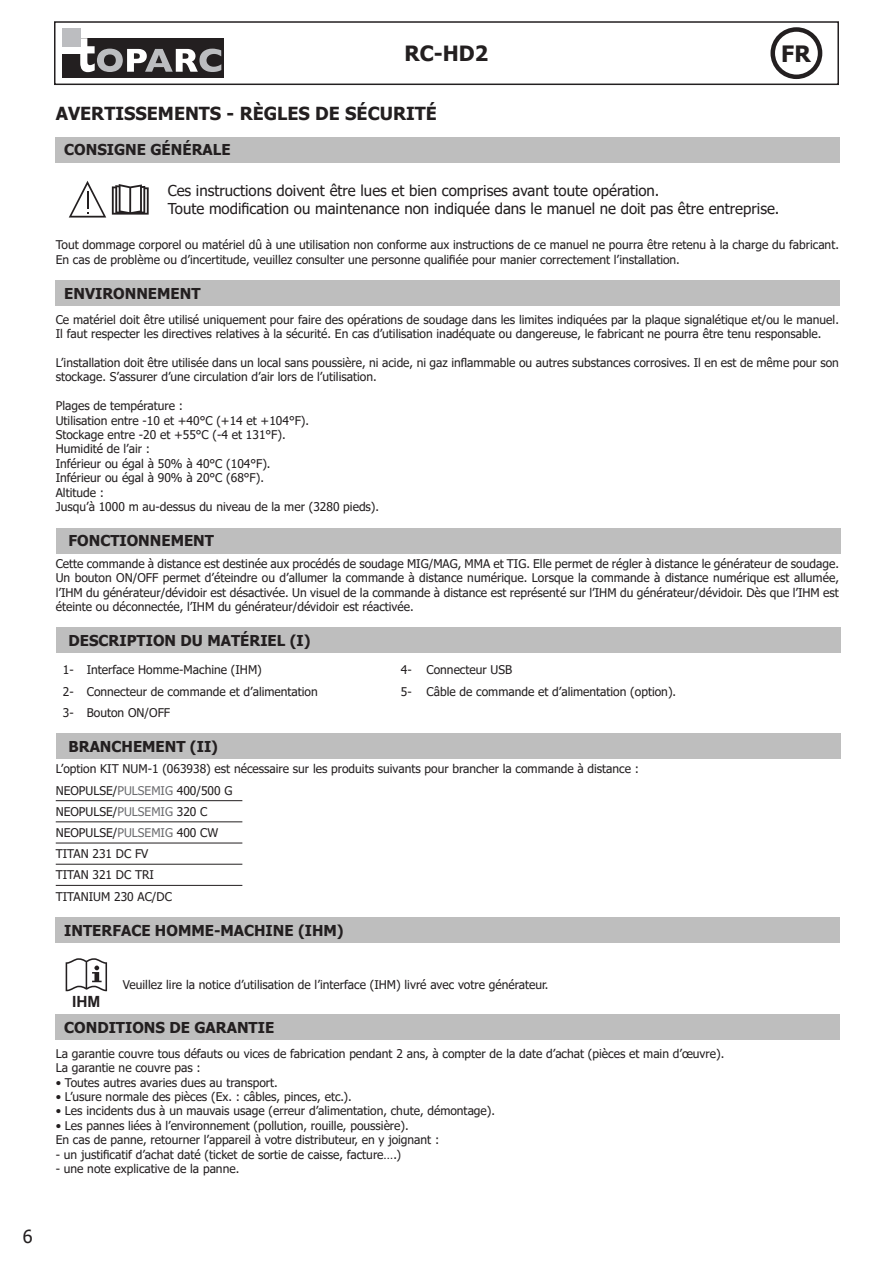
<style>
.page{position:relative;width:893px;height:1263px;background:#fff}
.page>*{position:absolute;margin:0;border:0;box-sizing:border-box;transform-origin:0 0}
.t1{font:700 22.5px "Tahoma";color:#231f20}
.t2{font:700 21px "Tahoma";color:#231f20}
.t3{font:700 18px "Tahoma";color:#231f20}
.t4{font:18px "Tahoma";color:#231f20}
.t5{font:700 15.45px "Arial";color:#231f20}
.t6{font:15px "Tahoma";color:#231f20}
.contenu{font:700 15px "Tahoma";color:#231f20}
.t7{font:12px/14.4px "Tahoma";color:#231f20}
.s1{color:#6c6d70}
</style>
<div class="page">
<div style="left:54px;top:21px;width:785px;height:64px;border:2px solid #231f20"></div>
<div style="left:770px;top:27px;width:52px;height:52px;border:4px solid #231f20;border-radius:50%"></div>
<div style="left:62px;top:38px;width:162px;height:40px;background:#231f20"></div>
<svg style="left:80px;top:38px;width:141px;height:34px"></svg>
<svg style="left:62px;top:46px;width:18px;height:7px"></svg>
<div style="left:62px;top:28px;width:18px;height:18px;background:#bcbdc0"></div>
<div style="left:56px;top:137px;width:784px;height:25px;background:#bebebe"></div>
<svg style="left:69px;top:181px;width:37px;height:37px"></svg>
<svg style="left:112px;top:184px;width:37px;height:31px"></svg>
<div style="left:56px;top:280px;width:784px;height:26px;background:#bebebe"></div>
<div style="left:56px;top:528px;width:785px;height:25px;background:#bebebe"></div>
<div style="left:56px;top:628px;width:785px;height:25px;background:#bebebe"></div>
<div style="left:56px;top:733px;width:785px;height:26px;background:#bebebe"></div>
<hr style="left:56px;top:800px;width:186px;height:1px;background:#231f20">
<hr style="left:56px;top:821px;width:186px;height:1px;background:#231f20">
<hr style="left:56px;top:843px;width:186px;height:1px;background:#231f20">
<hr style="left:56px;top:864px;width:186px;height:1px;background:#231f20">
<hr style="left:56px;top:885px;width:186px;height:1px;background:#231f20">
<div style="left:56px;top:917px;width:784px;height:26px;background:#bebebe"></div>
<svg style="left:66px;top:958px;width:41px;height:33px"></svg>
<div style="left:56px;top:1014px;width:784px;height:26px;background:#bebebe"></div>
<h3 class="t4" style="left:23px;top:1224px;width:11px">6</h3>
<h2 class="t2" style="left:405px;top:39px;width:85px">RC-HD2</h2>
<h1 class="t1" style="left:781px;top:38px;width:31px">FR</h1>
<p class="t3" style="left:56px;top:101px;width:383px">AVERTISSEMENTS - RÈGLES DE SÉCURITÉ</p>
<p class="contenu" style="left:64px;top:139px;width:168px">CONSIGNE GÉNÉRALE</p>
<p class="t6" style="left:168px;top:180px;width:493px">Ces instructions doivent être lues et bien comprises avant toute opération.</p>
<p class="t6" style="left:168px;top:198px;width:613px">Toute modification ou maintenance non indiquée dans le manuel ne doit pas être entreprise.</p>
<p class="t7" style="left:56px;top:238px;width:785px">Tout dommage corporel ou matériel dû à une utilisation non conforme aux instructions de ce manuel ne pourra être retenu à la charge du fabricant.</p>
<p class="t7" style="left:56px;top:253px;width:626px">En cas de problème ou d’incertitude, veuillez consulter une personne qualifiée pour manier correctement l’installation.</p>
<p class="contenu" style="left:64px;top:283px;width:138px">ENVIRONNEMENT</p>
<p class="t7" style="left:56px;top:313px;width:785px">Ce matériel doit être utilisé uniquement pour faire des opérations de soudage dans les limites indiquées par la plaque signalétique et/ou le manuel.<br>Il faut respecter les directives relatives à la sécurité. En cas d’utilisation inadéquate ou dangereuse, le fabricant ne pourra être tenu responsable.</p>
<p class="t7" style="left:56px;top:356px;width:785px">L’installation doit être utilisée dans un local sans poussière, ni acide, ni gaz inflammable ou autres substances corrosives. Il en est de même pour son stockage. S’assurer d’une circulation d’air lors de l’utilisation.</p>
<p class="t7" style="left:56px;top:399px;width:129px">Plages de température :</p>
<p class="t7" style="left:56px;top:414px;width:255px">Utilisation entre -10 et +40°C (+14 et +104°F).</p>
<p class="t7" style="left:56px;top:428px;width:231px">Stockage entre -20 et +55°C (-4 et 131°F).</p>
<p class="t7" style="left:56px;top:442px;width:96px">Humidité de l’air :</p>
<p class="t7" style="left:56px;top:457px;width:216px">Inférieur ou égal à 50% à 40°C (104°F).</p>
<p class="t7" style="left:56px;top:471px;width:210px">Inférieur ou égal à 90% à 20°C (68°F).</p>
<p class="t7" style="left:56px;top:486px;width:50px">Altitude :</p>
<p class="t7" style="left:56px;top:500px;width:325px">Jusqu’à 1000 m au-dessus du niveau de la mer (3280 pieds).</p>
<p class="contenu" style="left:69px;top:530px;width:147px">FONCTIONNEMENT</p>
<p class="t7" style="left:56px;top:557px;width:785px;text-align:justify">Cette commande à distance est destinée aux procédés de soudage MIG/MAG, MMA et TIG. Elle permet de régler à distance le générateur de soudage.<br>Un bouton ON/OFF permet d’éteindre ou d’allumer la commande à distance numérique. Lorsque la commande à distance numérique est allumée, l’IHM du générateur/dévidoir est désactivée. Un visuel de la commande à distance est représenté sur l’IHM du générateur/dévidoir. Dès que l’IHM est éteinte ou déconnectée, l’IHM du générateur/dévidoir est réactivée.</p>
<p class="contenu" style="left:69px;top:630px;width:244px">DESCRIPTION DU MATÉRIEL (I)</p>
<p class="t7" style="left:63px;top:663px;width:12px">1-</p>
<p class="t7" style="left:87px;top:663px;width:177px">Interface Homme-Machine (IHM)</p>
<p class="t7" style="left:401px;top:663px;width:12px">4-</p>
<p class="t7" style="left:427px;top:663px;width:87px">Connecteur USB</p>
<p class="t7" style="left:63px;top:685px;width:12px">2-</p>
<p class="t7" style="left:87px;top:685px;width:233px">Connecteur de commande et d’alimentation</p>
<p class="t7" style="left:401px;top:685px;width:12px">5-</p>
<p class="t7" style="left:427px;top:685px;width:251px">Câble de commande et d’alimentation (option).</p>
<p class="t7" style="left:63px;top:706px;width:12px">3-</p>
<p class="t7" style="left:87px;top:706px;width:85px">Bouton ON/OFF</p>
<p class="contenu" style="left:69px;top:736px;width:151px">BRANCHEMENT (II)</p>
<p class="t7" style="left:56px;top:763px;width:585px">L’option KIT NUM-1 (063938) est nécessaire sur les produits suivants pour brancher la commande à distance :</p>
<p class="t7" style="left:56px;top:784px;width:178px">NEOPULSE/<span class="s1">PULSEMIG</span> 400/500 G</p>
<p class="t7" style="left:56px;top:805px;width:153px">NEOPULSE/<span class="s1">PULSEMIG</span> 320 C</p>
<p class="t7" style="left:56px;top:826px;width:164px">NEOPULSE/<span class="s1">PULSEMIG</span> 400 CW</p>
<p class="t7" style="left:56px;top:847px;width:94px">TITAN 231 DC FV</p>
<p class="t7" style="left:56px;top:868px;width:100px">TITAN 321 DC TRI</p>
<p class="t7" style="left:56px;top:890px;width:118px">TITANIUM 230 AC/DC</p>
<p class="contenu" style="left:64px;top:920px;width:281px">INTERFACE HOMME-MACHINE (IHM)</p>
<p class="t7" style="left:123px;top:978px;width:427px">Veuillez lire la notice d’utilisation de l’interface (IHM) livré avec votre générateur.</p>
<p class="contenu" style="left:64px;top:1017px;width:211px">CONDITIONS DE GARANTIE</p>
<p class="t7" style="left:56px;top:1047px;width:670px">La garantie couvre tous défauts ou vices de fabrication pendant 2 ans, à compter de la date d’achat (pièces et main d’œuvre).</p>
<p class="t7" style="left:56px;top:1061px;width:146px">La garantie ne couvre pas :</p>
<p class="t7" style="left:56px;top:1076px;width:224px">• Toutes autres avaries dues au transport.</p>
<p class="t7" style="left:56px;top:1090px;width:298px">• L’usure normale des pièces (Ex. : câbles, pinces, etc.).</p>
<p class="t7" style="left:56px;top:1104px;width:441px">• Les incidents dus à un mauvais usage (erreur d’alimentation, chute, démontage).</p>
<p class="t7" style="left:56px;top:1119px;width:355px">• Les pannes liées à l’environnement (pollution, rouille, poussière).</p>
<p class="t7" style="left:56px;top:1133px;width:385px">En cas de panne, retourner l’appareil à votre distributeur, en y joignant :</p>
<p class="t7" style="left:56px;top:1148px;width:347px">- un justificatif d’achat daté (ticket de sortie de caisse, facture….)</p>
<p class="t7" style="left:56px;top:1162px;width:185px">- une note explicative de la panne.</p>
<p class="t5" style="left:72px;top:990px;width:30px">IHM</p>
</div>
